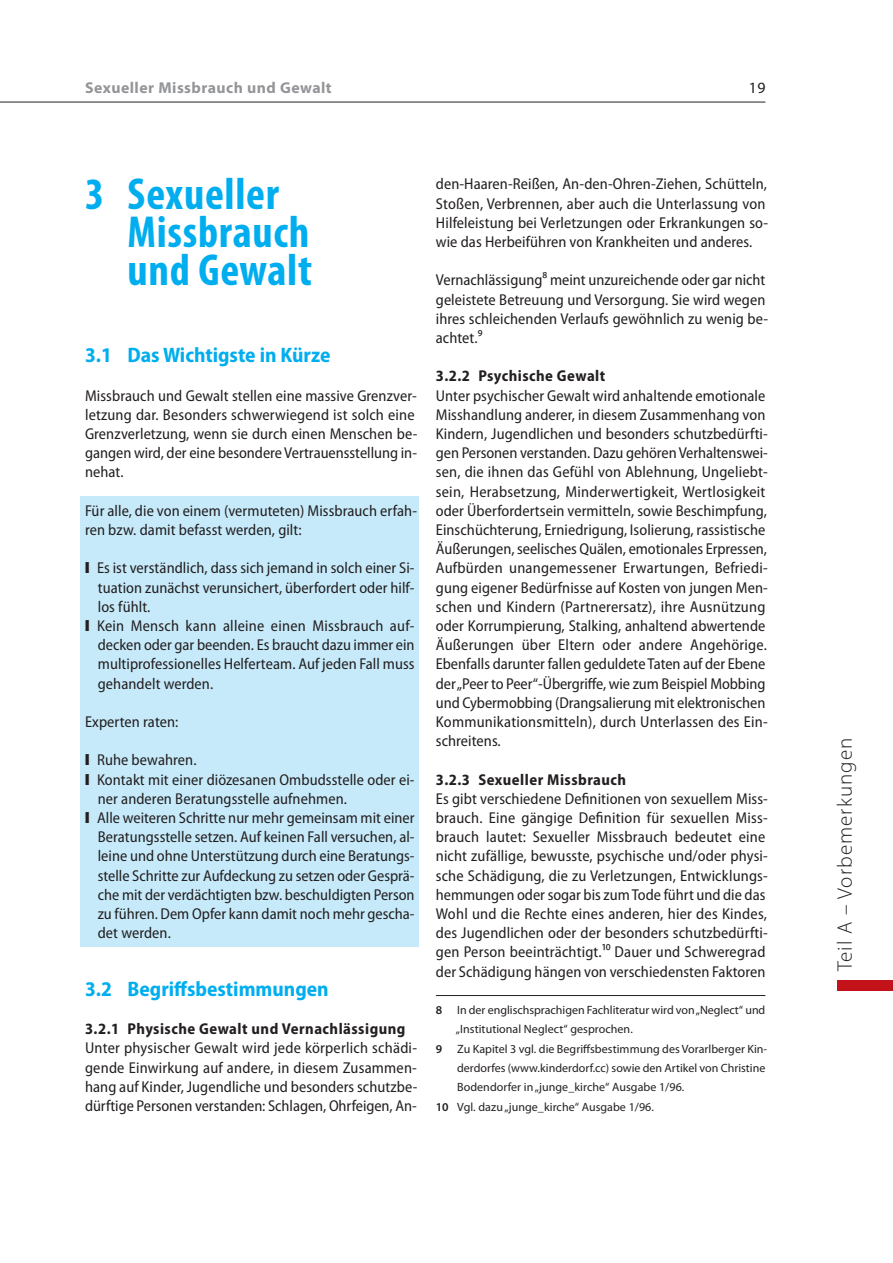
<style>
.page{position:relative;width:893px;height:1263px;background:#fff}
.page>*{position:absolute;margin:0;border:0;box-sizing:border-box;transform-origin:0 0}
.t1{font:700 condensed 45px/38.4px "Myriad Pro";letter-spacing:.015em;color:#00aeef}
.t2{font:700 semi-condensed 21px "Myriad Pro";color:#00aeef}
.t3{font:300 21px "Myriad Pro";letter-spacing:.05em;color:#231f20}
.t4{font:semi-condensed 15.75px/19.2px "Myriad Pro";letter-spacing:.005em;color:#231f20}
.t5{font:700 semi-condensed 15.75px "Myriad Pro";letter-spacing:.03em;color:#231f20}
.t6{font:700 15.75px "Myriad Pro";letter-spacing:.03em;color:#939598}
.t7{font:15.75px "Myriad Pro";color:#231f20}
.t8{font:12px "Myriad Pro";letter-spacing:.005em;color:#231f20}
.s1{font-weight:600}
</style>
<div class="page">
<div style="left:81px;top:496px;width:338px;height:451px;background:#c6eafa"></div>
<hr style="left:0;top:102px;width:765px;height:1px;background:#231f20">
<hr style="left:436px;top:995px;width:329px;height:1px;background:#231f20">
<div style="left:838px;top:980px;width:55px;height:11px;background:#c4121a"></div>
<p class="t6" style="left:85px;top:81px;width:248px">Sexueller Missbrauch und Gewalt</p>
<p class="t7" style="left:749px;top:81px;width:18px">19</p>
<h1 class="t1" style="left:128px;top:178px;width:186px;text-indent:-43px">3 Sexueller<br>Missbrauch und Gewalt</h1>
<h2 class="t2" style="left:85px;top:347px;width:247px">3.1 Das Wichtigste in Kürze</h2>
<p class="t4" style="left:85px;top:387px;width:334px">Missbrauch und Gewalt stellen eine massive Grenzver&shy;letzung dar. Besonders schwerwiegend ist solch eine Grenzverletzung, wenn sie durch einen Menschen be&shy;gangen wird, der eine besondere Vertrauensstellung in&shy;nehat.</p>
<p class="t4" style="left:85px;top:502px;width:333px">Für alle, die von einem (vermuteten) Missbrauch erfah&shy;ren bzw. damit befasst werden, gilt:</p>
<p class="t4" style="left:85px;top:560px;width:331px">❙ Es ist verständlich, dass sich jemand in solch einer Si-</p>
<p class="t4" style="left:98px;top:579px;width:318px">tuation zunächst verunsichert, überfordert oder hilf-</p>
<p class="t4" style="left:98px;top:598px;width:54px">los fühlt.</p>
<p class="t4" style="left:85px;top:617px;width:331px">❙ Kein Mensch kann alleine einen Missbrauch auf-</p>
<p class="t4" style="left:98px;top:636px;width:318px">decken oder gar beenden. Es braucht dazu immer ein</p>
<p class="t4" style="left:98px;top:656px;width:318px">multiprofessionelles Helferteam. Auf jeden Fall muss</p>
<p class="t4" style="left:98px;top:675px;width:117px">gehandelt werden.</p>
<p class="t4" style="left:85px;top:713px;width:95px">Experten raten:</p>
<p class="t4" style="left:85px;top:752px;width:113px">❙ Ruhe bewahren.</p>
<p class="t4" style="left:85px;top:771px;width:331px">❙ Kontakt mit einer diözesanen Ombudsstelle oder ei-</p>
<p class="t4" style="left:98px;top:790px;width:251px">ner anderen Beratungsstelle aufnehmen.</p>
<p class="t4" style="left:85px;top:809px;width:331px">❙ Alle weiteren Schritte nur mehr gemeinsam mit einer</p>
<p class="t4" style="left:98px;top:828px;width:318px">Beratungsstelle setzen. Auf keinen Fall versuchen, al-</p>
<p class="t4" style="left:98px;top:848px;width:318px">leine und ohne Unterstützung durch eine Beratungs-</p>
<p class="t4" style="left:98px;top:867px;width:318px">stelle Schritte zur Aufdeckung zu setzen oder Gesprä-</p>
<p class="t4" style="left:98px;top:886px;width:318px">che mit der verdächtigten bzw. beschuldigten Person</p>
<p class="t4" style="left:98px;top:905px;width:318px">zu führen. Dem Opfer kann damit noch mehr gescha-</p>
<p class="t4" style="left:98px;top:924px;width:75px">det werden.</p>
<h2 class="t2" style="left:85px;top:981px;width:245px">3.2 Begriffsbestimmungen</h2>
<p class="t5" style="left:85px;top:1023px;width:322px">3.2.1 Physische Gewalt und Vernachlässigung</p>
<p class="t4" style="left:85px;top:1040px;width:334px;text-align:justify">Unter physischer Gewalt wird jede körperlich schädi&shy;gende Einwirkung auf andere, in diesem Zusammen&shy;hang auf Kinder, Jugendliche und besonders schutzbe&shy;dürftige Personen verstanden: Schlagen, Ohrfeigen, An-</p>
<p class="t4" style="left:436px;top:176px;width:334px">den-Haaren-Reißen, An-den-Ohren-Ziehen, Schütteln, Stoßen, Verbrennen, aber auch die Unterlassung von Hilfeleistung bei Verletzungen oder Erkrankungen so&shy;wie das Herbeiführen von Krankheiten und anderes.</p>
<p class="t4" style="left:436px;top:272px;width:334px">Vernachlässigung8 meint unzureichende oder gar nicht geleistete Betreuung und Versorgung. Sie wird wegen ihres schleichenden Verlaufs gewöhnlich zu wenig be&shy;achtet.9</p>
<p class="t5" style="left:436px;top:370px;width:171px">3.2.2 Psychische Gewalt</p>
<p class="t4" style="left:436px;top:387px;width:333px">Unter psychischer Gewalt wird anhaltende emotionale Misshandlung anderer, in diesem Zusammenhang von Kindern, Jugendlichen und besonders schutzbedürfti&shy;gen Personen verstanden. Dazu gehören Verhaltenswei&shy;sen, die ihnen das Gefühl von Ablehnung, Ungeliebt&shy;sein, Herabsetzung, Minderwertigkeit, Wertlosigkeit oder Überfordertsein vermitteln, sowie Beschimpfung, Einschüchterung, Erniedrigung, Isolierung, rassistische Äußerungen, seelisches Quälen, emotionales Erpressen, Aufbürden unangemessener Erwartungen, Befriedi&shy;gung eigener Bedürfnisse auf Kosten von jungen Men&shy;schen und Kindern (Partnerersatz), ihre Ausnützung oder Korrumpierung, Stalking, anhaltend abwertende Äußerungen über Eltern oder andere Angehörige.<br>Ebenfalls darunter fallen geduldete Taten auf der Ebene der„Peer to Peer“-Übergriffe, wie zum Beispiel Mobbing und Cybermobbing (Drangsalierung mit elektronischen Kommunikationsmitteln), durch Unterlassen des Ein&shy;schreitens.</p>
<p class="t5" style="left:436px;top:773px;width:192px">3.2.3 Sexueller Missbrauch</p>
<p class="t4" style="left:436px;top:790px;width:333px">Es gibt verschiedene Definitionen von sexuellem Miss&shy;brauch. Eine gängige Definition für sexuellen Miss&shy;brauch lautet: Sexueller Missbrauch bedeutet eine nicht zufällige, bewusste, psychische und/oder physi&shy;sche Schädigung, die zu Verletzungen, Entwicklungs&shy;hemmungen oder sogar bis zumTode führt und die das Wohl und die Rechte eines anderen, hier des Kindes, des Jugendlichen oder der besonders schutzbedürfti&shy;gen Person beeinträchtigt.10 Dauer und Schweregrad der Schädigung hängen von verschiedensten Faktoren</p>
<p class="t8" style="left:436px;top:1005px;width:331px"><span class="s1">8</span> In der englischsprachigen Fachliteratur wird von„Neglect“ und</p>
<p class="t8" style="left:456px;top:1025px;width:178px">„Institutional Neglect“ gesprochen.</p>
<p class="t8" style="left:436px;top:1044px;width:333px"><span class="s1">9</span> Zu Kapitel 3 vgl. die Begriffsbestimmung des Vorarlberger Kin-</p>
<p class="t8" style="left:457px;top:1063px;width:310px">derdorfes (www.kinderdorf.cc) sowie den Artikel von Christine</p>
<p class="t8" style="left:457px;top:1082px;width:229px">Bodendorfer in„junge_kirche“ Ausgabe 1/96.</p>
<p class="t8" style="left:436px;top:1102px;width:220px"><span class="s1">10</span> Vgl. dazu„junge_kirche“ Ausgabe 1/96.</p>
<h2 class="t3" style="left:837px;top:971px;width:235px;rotate:-90deg">Teil A – Vorbemerkungen</h2>
</div>
